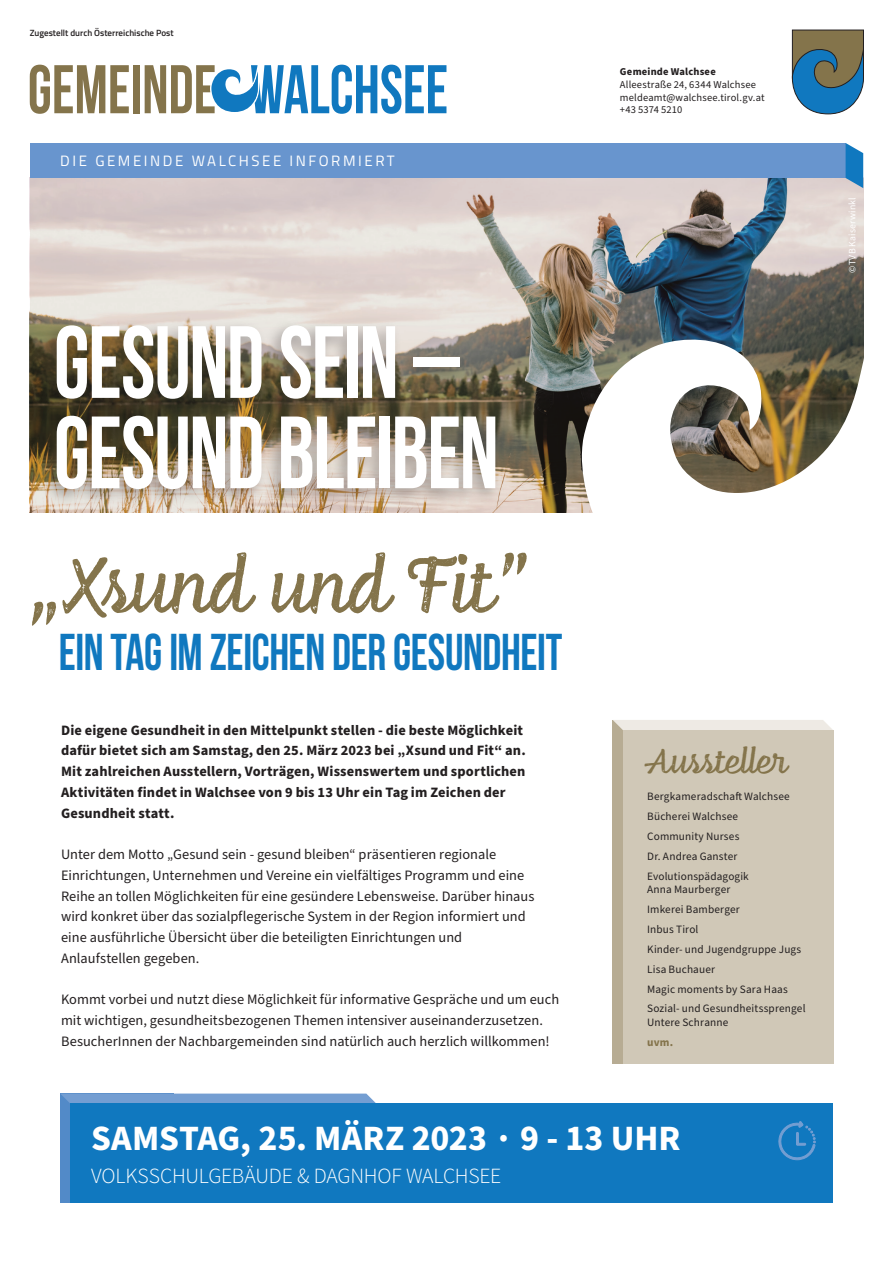
<style>
.page{position:relative;width:893px;height:1263px;background:#fff}
.page>*{position:absolute;margin:0;border:0;box-sizing:border-box;transform-origin:0 0}
.t1{font:700 102.45px/90.3px "Bebas Neue";letter-spacing:-.02em;color:#fff;scale:.9 1}
.t2{font:77.25px "Feltro Texture 1";letter-spacing:-.005em;color:#84744b;scale:.9 1}
.t3{font:700 51.75px "Bebas Neue";letter-spacing:-.01em;color:#1078bf;scale:.9 1}
.t4{font:700 35.7px "Source Sans Pro";letter-spacing:.005em;color:#fff}
.t5{font:34.5px "Feltro Texture 1";letter-spacing:.005em;color:#84744b;scale:.9 1}
.t6{font:300 21.6px "Source Sans Pro";letter-spacing:-.015em;color:#fff}
.t7{font:15px "Titillium Web";letter-spacing:.17em;color:#fff}
.t8{font:14.4px/20.7px "Source Sans Pro";letter-spacing:.005em;color:#231f20}
.t9{font:700 14.4px/20.7px "Source Sans Pro";letter-spacing:.01em;color:#231f20}
.t10{font:11.25px/20px "Source Sans Pro";letter-spacing:.015em;color:#231f20}
.t11{font:700 11.25px "Source Sans Pro";color:#84744b}
.t12{font:10.5px/12.6px "Source Sans Pro";letter-spacing:.015em;color:#231f20}
.t13{font:700 10.5px "Source Sans Pro";letter-spacing:.02em;color:#231f20}
.t14{font:9.75px "Source Sans Pro";letter-spacing:.02em;color:#fff}
.t15{font:600 9px "Titillium Web";color:#231f20}
</style>
<div class="page">
<img style="left:30px;top:178px;width:833px;height:335px">
<svg style="left:582px;top:335px;width:282px;height:178px"></svg>
<div style="left:30px;top:143px;width:816px;height:35px;background:#6895ce"></div>
<div style="left:39px;top:318px;width:463px;height:189px;background:#231f20;opacity:.35"></div>
<svg style="left:30px;top:65px;width:99px;height:49px"></svg>
<div style="left:133px;top:65px;width:7px;height:48px;background:#84744b"></div>
<svg style="left:145px;top:65px;width:301px;height:49px"></svg>
<svg style="left:792px;top:29px;width:72px;height:85px;background:#587b86"></svg>
<svg style="left:846px;top:143px;width:17px;height:45px"></svg>
<div style="left:613px;top:720px;width:113px;height:344px;background:#b7ac93"></div>
<div style="left:613px;top:720px;width:220px;height:10px;background:#eeeae4"></div>
<div style="left:623px;top:730px;width:211px;height:334px;background:#d0c8b7"></div>
<div style="left:60px;top:1093px;width:113px;height:110px;background:#528ac8"></div>
<svg style="left:61px;top:1093px;width:316px;height:11px;background:#719ed2"></svg>
<div style="left:70px;top:1104px;width:763px;height:99px;background:#1078bf"></div>
<svg style="left:778px;top:1121px;width:38px;height:39px"></svg>
<p class="t15" style="left:30px;top:26px;width:145px">Zugestellt durch Österreichische Post</p>
<p class="t7" style="left:60px;top:149px;width:336px">DIE GEMEINDE WALCHSEE INFORMIERT</p>
<p class="t13" style="left:620px;top:65px;width:97px">Gemeinde Walchsee</p>
<p class="t12" style="left:620px;top:79px;width:146px">Alleestraße 24, 6344 Walchsee meldeamt@walchsee.tirol.gv.at +43 5374 5210</p>
<h1 class="t1" style="left:54px;top:316px;width:496px">GESUND SEIN –<br>GESUND BLEIBEN</h1>
<h2 class="t2" style="left:22px;top:533px;width:559px">„Xsund und Fit”</h2>
<h3 class="t3" style="left:59px;top:624px;width:561px">EIN TAG IM ZEICHEN DER GESUNDHEIT</h3>
<p class="t9" style="left:61px;top:720px;width:466px">Die eigene Gesundheit in den Mittelpunkt stellen - die beste Möglichkeit dafür bietet sich am Samstag, den 25. März 2023 bei „Xsund und Fit“ an.<br>Mit zahlreichen Ausstellern, Vorträgen, Wissenswertem und sportlichen Aktivitäten findet in Walchsee von 9 bis 13 Uhr ein Tag im Zeichen der Gesundheit statt.</p>
<p class="t8" style="left:61px;top:844px;width:475px">Unter dem Motto „Gesund sein - gesund bleiben“ präsentieren regionale Einrichtungen, Unternehmen und Vereine ein vielfältiges Programm und eine Reihe an tollen Möglichkeiten für eine gesündere Lebensweise. Darüber hinaus wird konkret über das sozialpflegerische System in der Region informiert und eine ausführliche Übersicht über die beteiligten Einrichtungen und Anlaufstellen gegeben.</p>
<p class="t8" style="left:61px;top:989px;width:500px">Kommt vorbei und nutzt diese Möglichkeit für informative Gespräche und um euch mit wichtigen, gesundheitsbezogenen Themen intensiver auseinanderzusetzen.<br>BesucherInnen der Nachbargemeinden sind natürlich auch herzlich willkommen!</p>
<h3 class="t5" style="left:645px;top:737px;width:158px">Aussteller</h3>
<p class="t10" style="left:647px;top:787px;width:144px">Bergkameradschaft Walchsee<br>Bücherei Walchsee<br>Community Nurses<br>Dr. Andrea Ganster<br>Evolutionspädagogik</p>
<p class="t10" style="left:647px;top:880px;width:160px">Anna Maurberger<br>Imkerei Bamberger<br>Inbus Tirol<br>Kinder- und Jugendgruppe Jugs<br>Lisa Buchauer<br>Magic moments by Sara Haas<br>Sozial- und Gesundheitssprengel</p>
<p class="t10" style="left:647px;top:1012px;width:83px">Untere Schranne</p>
<p class="t11" style="left:647px;top:1034px;width:28px">uvm.</p>
<h3 class="t4" style="left:91px;top:1113px;width:591px">SAMSTAG, 25. MÄRZ 2023 ∙ 9 - 13 UHR</h3>
<h3 class="t6" style="left:91px;top:1162px;width:412px">VOLKSSCHULGEBÄUDE &amp; DAGNHOF WALCHSEE</h3>
<p class="t14" style="left:846px;top:273px;width:77px;rotate:-90deg">©TVB Kaiserwinkl</p>
</div>
